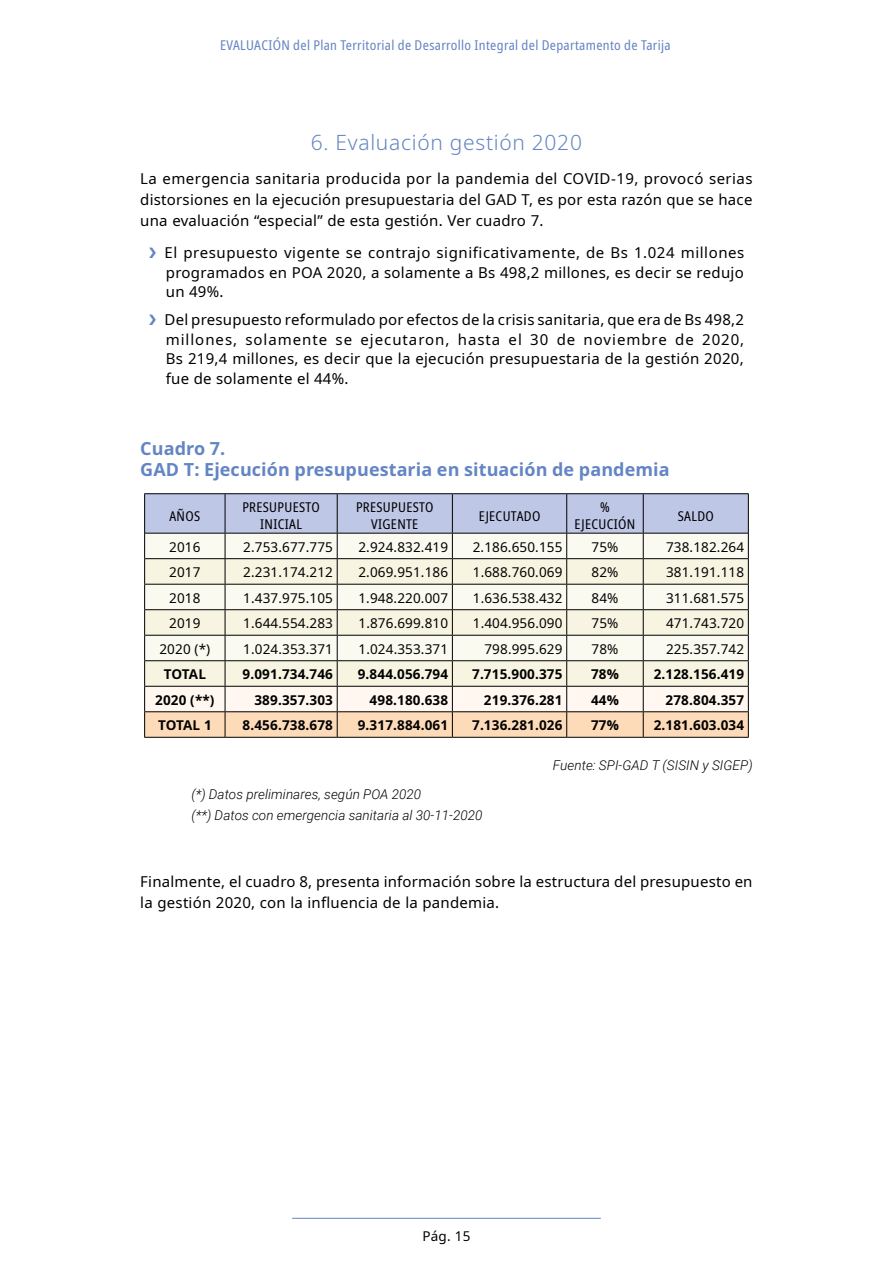
<style>
.page{position:relative;width:893px;height:1263px;background:#fff}
.page>*{position:absolute;margin:0;border:0;box-sizing:border-box;transform-origin:0 0}
.t1{font:300 21px "Noto Sans";letter-spacing:.035em;color:#6485c3}
.t2{font:700 18px/21px "Noto Sans";letter-spacing:.005em;color:#6485c3}
.t3{font:15px/19.5px "Noto Sans";letter-spacing:.015em;color:#000;text-align:justify}
.t4{font:13.5px "Noto Sans";letter-spacing:.01em;color:#000}
.t5{font:700 13.5px "Noto Sans";letter-spacing:.01em;color:#000}
.t6{font:italic 300 13.5px/21px "Roboto";letter-spacing:.005em;color:#000}
.t7{font:condensed 13.5px "Noto Sans";letter-spacing:.025em;color:#6485c3}
.t8{font:condensed 13.5px "Noto Sans";letter-spacing:.025em;color:#000}
</style>
<div class="page">
<hr style="left:144px;top:493px;width:81px;height:1px;background:#000">
<hr style="left:225px;top:493px;width:112px;height:1px;background:#000">
<hr style="left:337px;top:493px;width:115px;height:1px;background:#000">
<hr style="left:452px;top:493px;width:115px;height:1px;background:#000">
<hr style="left:567px;top:493px;width:76px;height:1px;background:#000">
<hr style="left:643px;top:493px;width:106px;height:1px;background:#000">
<svg style="left:144px;top:494px;width:605px;height:243px"></svg>
<hr style="left:144px;top:737px;width:81px;height:1px;background:#000">
<hr style="left:225px;top:737px;width:112px;height:1px;background:#000">
<hr style="left:337px;top:737px;width:115px;height:1px;background:#000">
<hr style="left:452px;top:737px;width:115px;height:1px;background:#000">
<hr style="left:567px;top:737px;width:76px;height:1px;background:#000">
<hr style="left:643px;top:737px;width:106px;height:1px;background:#000">
<hr style="left:145px;top:533px;width:80px;height:1px;background:#000">
<hr style="left:225px;top:533px;width:112px;height:1px;background:#000">
<hr style="left:337px;top:533px;width:115px;height:1px;background:#000">
<hr style="left:452px;top:533px;width:115px;height:1px;background:#000">
<hr style="left:567px;top:533px;width:76px;height:1px;background:#000">
<hr style="left:643px;top:533px;width:105px;height:1px;background:#000">
<hr style="left:292px;top:1218px;width:309px;height:1px;background:#6485c3">
<p class="t7" style="left:220px;top:35px;width:452px">EVALUACIÓN DEL PLAN TERRITORIAL DE DESARROLLO INTEGRAL DEL DEPARTAMENTO DE TARIJA</p>
<h1 class="t1" style="left:311px;top:128px;width:273px">6. Evaluación gestión 2020</h1>
<p class="t3" style="left:140px;top:168px;width:614px;line-height:21px">La emergencia sanitaria producida por la pandemia del COVID-19, provocó serias distorsiones en la ejecución presupuestaria del GAD T, es por esta razón que se hace una evaluación “especial” de esta gestión. Ver cuadro 7.</p>
<p class="t3" style="left:165px;top:243px;width:581px">El presupuesto vigente se contrajo significativamente, de Bs 1.024 millones programados en POA 2020, a solamente a Bs 498,2 millones, es decir se redujo un 49%.</p>
<p class="t3" style="left:165px;top:310px;width:581px">Del presupuesto reformulado por efectos de la crisis sanitaria, que era de Bs 498,2 millones, solamente se ejecutaron, hasta el 30 de noviembre de 2020, Bs 219,4 millones, es decir que la ejecución presupuestaria de la gestión 2020, fue de solamente el 44%.</p>
<p class="t2" style="left:140px;top:439px;width:531px">Cuadro 7.<br>GAD T: Ejecución presupuestaria en situación de pandemia</p>
<p class="t8" style="left:169px;top:506px;width:24px">AÑOS</p>
<p class="t8" style="left:242px;top:498px;width:15px">PRESUPUESTO</p>
<p class="t8" style="left:260px;top:515px;width:12px">INICIAL</p>
<p class="t8" style="left:356px;top:498px;width:15px">PRESUPUESTO</p>
<p class="t8" style="left:371px;top:515px;width:15px">VIGENTE</p>
<p class="t8" style="left:600px;top:498px;width:11px">%</p>
<p class="t8" style="left:575px;top:515px;width:15px">EJECUCIÓN</p>
<p class="t8" style="left:479px;top:506px;width:15px">EJECUTADO</p>
<p class="t8" style="left:678px;top:506px;width:15px">SALDO</p>
<p class="t4" style="left:169px;top:537px;width:33px">2016</p>
<p class="t4" style="left:243px;top:537px;width:91px">2.753.677.775</p>
<p class="t4" style="left:358px;top:537px;width:91px">2.924.832.419</p>
<p class="t4" style="left:473px;top:537px;width:91px">2.186.650.155</p>
<p class="t4" style="left:591px;top:537px;width:28px">75%</p>
<p class="t4" style="left:666px;top:537px;width:80px">738.182.264</p>
<p class="t4" style="left:169px;top:563px;width:33px">2017</p>
<p class="t4" style="left:243px;top:563px;width:91px">2.231.174.212</p>
<p class="t4" style="left:358px;top:563px;width:91px">2.069.951.186</p>
<p class="t4" style="left:473px;top:563px;width:91px">1.688.760.069</p>
<p class="t4" style="left:592px;top:563px;width:28px">82%</p>
<p class="t4" style="left:666px;top:563px;width:80px">381.191.118</p>
<p class="t4" style="left:169px;top:588px;width:33px">2018</p>
<p class="t4" style="left:243px;top:588px;width:91px">1.437.975.105</p>
<p class="t4" style="left:358px;top:588px;width:91px">1.948.220.007</p>
<p class="t4" style="left:473px;top:588px;width:91px">1.636.538.432</p>
<p class="t4" style="left:592px;top:588px;width:28px">84%</p>
<p class="t4" style="left:666px;top:588px;width:80px">311.681.575</p>
<p class="t4" style="left:169px;top:614px;width:33px">2019</p>
<p class="t4" style="left:243px;top:614px;width:91px">1.644.554.283</p>
<p class="t4" style="left:358px;top:614px;width:91px">1.876.699.810</p>
<p class="t4" style="left:473px;top:614px;width:91px">1.404.956.090</p>
<p class="t4" style="left:592px;top:614px;width:28px">75%</p>
<p class="t4" style="left:666px;top:614px;width:80px">471.743.720</p>
<p class="t4" style="left:159px;top:639px;width:52px">2020 (*)</p>
<p class="t4" style="left:243px;top:639px;width:91px">1.024.353.371</p>
<p class="t4" style="left:358px;top:639px;width:91px">1.024.353.371</p>
<p class="t4" style="left:484px;top:639px;width:80px">798.995.629</p>
<p class="t4" style="left:592px;top:639px;width:28px">78%</p>
<p class="t4" style="left:666px;top:639px;width:80px">225.357.742</p>
<p class="t5" style="left:164px;top:665px;width:44px">TOTAL</p>
<p class="t5" style="left:243px;top:665px;width:92px">9.091.734.746</p>
<p class="t5" style="left:358px;top:665px;width:92px">9.844.056.794</p>
<p class="t5" style="left:472px;top:665px;width:92px">7.715.900.375</p>
<p class="t5" style="left:591px;top:665px;width:29px">78%</p>
<p class="t5" style="left:654px;top:665px;width:92px">2.128.156.419</p>
<p class="t5" style="left:155px;top:690px;width:61px">2020 (**)</p>
<p class="t5" style="left:254px;top:690px;width:80px">389.357.303</p>
<p class="t5" style="left:370px;top:690px;width:80px">498.180.638</p>
<p class="t5" style="left:484px;top:690px;width:80px">219.376.281</p>
<p class="t5" style="left:591px;top:690px;width:29px">44%</p>
<p class="t5" style="left:666px;top:690px;width:80px">278.804.357</p>
<p class="t5" style="left:158px;top:716px;width:55px">TOTAL 1</p>
<p class="t5" style="left:243px;top:716px;width:92px">8.456.738.678</p>
<p class="t5" style="left:358px;top:716px;width:92px">9.317.884.061</p>
<p class="t5" style="left:472px;top:716px;width:92px">7.136.281.026</p>
<p class="t5" style="left:591px;top:716px;width:29px">77%</p>
<p class="t5" style="left:654px;top:716px;width:92px">2.181.603.034</p>
<p class="t6" style="left:553px;top:754px;width:201px">Fuente: SPI-GAD T (SISIN y SIGEP)</p>
<p class="t6" style="left:191px;top:783px;width:293px">(*) Datos preliminares, según POA 2020<br>(**) Datos con emergencia sanitaria al 30-11-2020</p>
<p class="t3" style="left:140px;top:871px;width:614px;line-height:21px">Finalmente, el cuadro 8, presenta información sobre la estructura del presupuesto en la gestión 2020, con la influencia de la pandemia.</p>
<p class="t4" style="left:422px;top:1226px;width:50px">Pág. 15</p>
</div>
